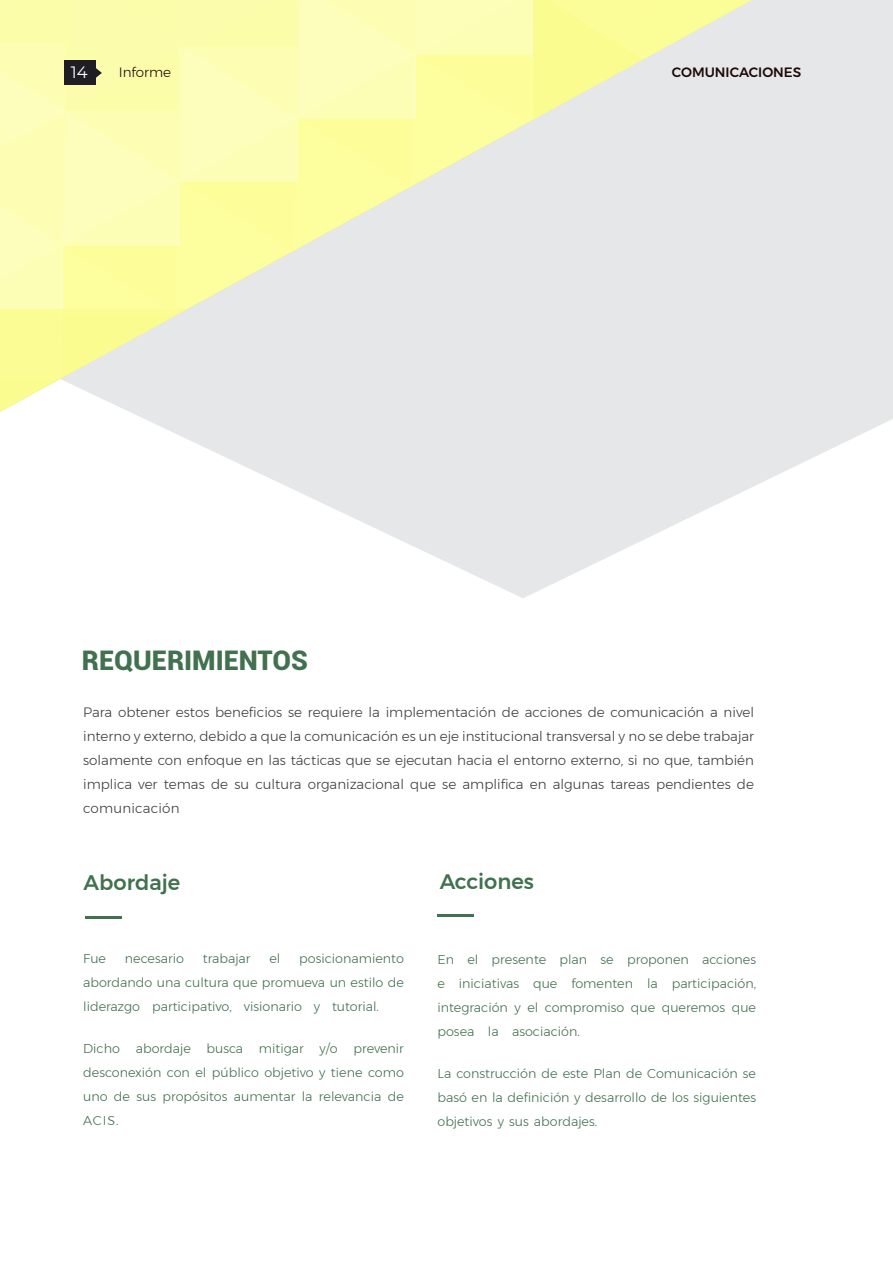
<style>
.page{position:relative;width:893px;height:1263px;background:#fff}
.page>*{position:absolute;margin:0;border:0;box-sizing:border-box;transform-origin:0 0}
.t1{font:900 27px "Roboto";color:#41714f}
.t2{font:500 21px "Gontserrat";color:#41714f}
.t3{font:100 16.5px "Montserrat";color:#fff}
.t4{font:300 13.5px/24px "Gontserrat";color:#3e3e3f;text-align:justify}
.t5{font:500 13.5px "Gontserrat";color:#1e0a08}
.t6{font:300 13.5px "Gontserrat";color:#1f0b0d}
.t7{font:300 12.75px/24px "Gontserrat";color:#41714f;text-align:justify}
</style>
<div class="page">
<svg style="left:131px;top:0;width:761px;height:598px;fill:#e6e7e9"></svg>
<svg style="left:892px;top:0;width:1px;height:419px"></svg>
<hr style="left:85px;top:916px;width:36px;height:3px;background:#41714f">
<hr style="left:437px;top:915px;width:37px;height:2px;background:#41714f">
<svg style="left:0;top:0;width:752px;height:412px"></svg>
<p class="t3" style="left:71px;top:61px;width:18px">14</p>
<p class="t6" style="left:119px;top:62px;width:54px">Informe</p>
<p class="t5" style="left:672px;top:61px;width:131px">COMUNICACIONES</p>
<h1 class="t1" style="left:82px;top:642px;width:227px">REQUERIMIENTOS</h1>
<p class="t4" style="left:83px;top:700px;width:672px">Para obtener estos beneficios se requiere la implementación de acciones de comunicación a nivel interno y externo, debido a que la comunicación es un eje institucional transversal y no se debe trabajar solamente con enfoque en las tácticas que se ejecutan hacia el entorno externo, si no que, también implica ver temas de su cultura organizacional que se amplifica en algunas tareas pendientes de comunicación</p>
<h2 class="t2" style="left:84px;top:866px;width:98px">Abordaje</h2>
<h2 class="t2" style="left:440px;top:865px;width:96px">Acciones</h2>
<p class="t7" style="left:83px;top:946px;width:24px">Fue</p>
<p class="t7" style="left:125px;top:946px;width:61px">necesario</p>
<p class="t7" style="left:203px;top:946px;width:49px">trabajar</p>
<p class="t7" style="left:269px;top:946px;width:12px">el</p>
<p class="t7" style="left:83px;top:946px;width:322px;text-indent:216px">posicionamiento abordando una cultura que promueva un estilo de liderazgo participativo, visionario y tutorial.</p>
<p class="t7" style="left:83px;top:1036px;width:322px">Dicho abordaje busca mitigar y/o prevenir desconexión con el público objetivo y tiene como uno de sus propósitos aumentar la relevancia de ACIS.</p>
<p class="t7" style="left:437px;top:947px;width:320px">En el presente plan se proponen acciones e iniciativas que fomenten la participación, integración y el compromiso que queremos que posea la asociación.</p>
<p class="t7" style="left:437px;top:1061px;width:320px">La construcción de este Plan de Comunicación se basó en la definición y desarrollo de los siguientes objetivos y sus abordajes.</p>
</div>
